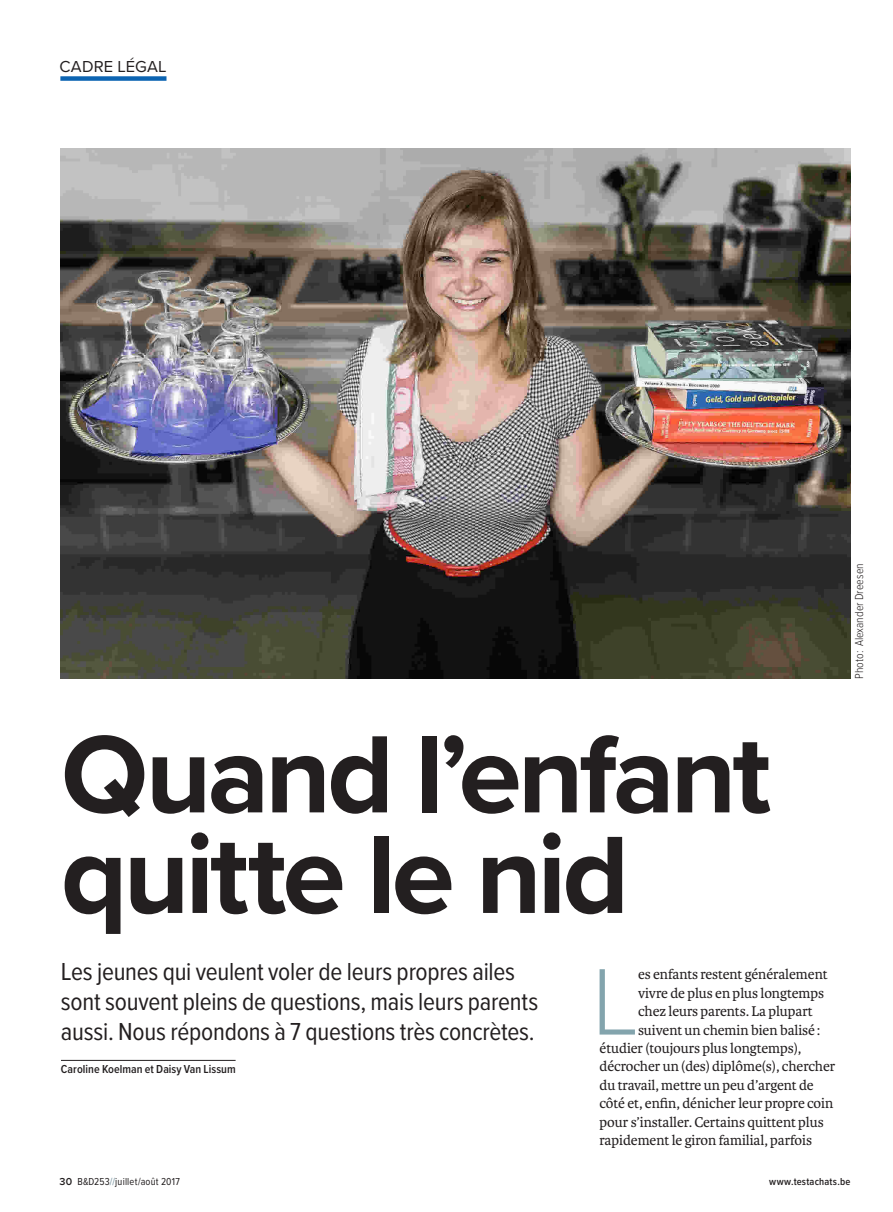
<style>
.page{position:relative;width:893px;height:1212px;background:#fff}
.page>*{position:absolute;margin:0;border:0;box-sizing:border-box;transform-origin:0 0}
.t1{font:700 114px/100.5px "Proxima Nova";letter-spacing:-.035em;color:#231f20}
.t2{font:300 97.95px "Proxima Nova";color:#83a4ad;scale:.95 1}
.t3{font:25.5px/30px "Proxima Nova Cond";letter-spacing:-.01em;color:#231f20}
.t4{font:16.5px "Proxima Nova";letter-spacing:.005em;color:#231f20}
.t5{font:15px "Karmina";letter-spacing:-.005em;color:#231f20}
.t6{font:600 12px "Proxima Nova Cond";letter-spacing:.005em;color:#231f20}
.t7{font:300 12px "Proxima Nova Cond";letter-spacing:.005em;color:#231f20}
.t8{font:10.5px "Proxima Nova Cond";letter-spacing:.02em;color:#231f20}
.t9{font:600 10.5px "Proxima Nova Cond";letter-spacing:.02em;color:#231f20}
.s1{font-family:"Proxima Nova";font-weight:600}
.s2{color:#708f9c}
</style>
<div class="page">
<div style="left:60px;top:76px;width:106px;height:5px;background:#0c64b2"></div>
<img style="left:61px;top:149px;width:789px;height:529px">
<hr style="left:61px;top:1060px;width:175px;height:1px;background:#231f20">
<p class="t4" style="left:60px;top:54px;width:108px">CADRE LÉGAL</p>
<p class="t7" style="left:850px;top:679px;width:117px;rotate:-90deg">Photo: Alexander Dreesen</p>
<h1 class="t1" style="left:61px;top:721px;width:712px">Quand l’enfant quitte le nid</h1>
<h3 class="t3" style="left:61px;top:955px;width:479px">Les jeunes qui veulent voler de leurs propres ailes sont souvent pleins de questions, mais leurs parents aussi. Nous répondons à 7 questions très concrètes.</h3>
<p class="t6" style="left:61px;top:1060px;width:176px">Caroline Koelman et Daisy Van Lissum</p>
<h2 class="t2" style="left:592px;top:929px;width:51px">L</h2>
<p class="t5" style="left:638px;top:966px;width:191px">es enfants restent généralement</p>
<p class="t5" style="left:638px;top:984px;width:188px">vivre de plus en plus longtemps</p>
<p class="t5" style="left:638px;top:1003px;width:176px">chez leurs parents. La plupart</p>
<p class="t5" style="left:638px;top:1021px;width:184px">suivent un chemin bien balisé :</p>
<p class="t5" style="left:600px;top:1040px;width:203px">étudier (toujours plus longtemps),</p>
<p class="t5" style="left:600px;top:1058px;width:237px">décrocher un (des) diplôme(s), chercher</p>
<p class="t5" style="left:600px;top:1077px;width:216px">du travail, mettre un peu d’argent de</p>
<p class="t5" style="left:600px;top:1095px;width:235px">côté et, enfin, dénicher leur propre coin</p>
<p class="t5" style="left:600px;top:1113px;width:226px">pour s’installer. Certains quittent plus</p>
<p class="t5" style="left:600px;top:1132px;width:214px">rapidement le giron familial, parfois</p>
<p class="t8" style="left:60px;top:1174px;width:122px"><span class="s1">30</span> B&amp;D253<span class="s2">//</span>juillet/août 2017</p>
<p class="t9" style="left:769px;top:1174px;width:83px">www.testachats.be</p>
</div>
